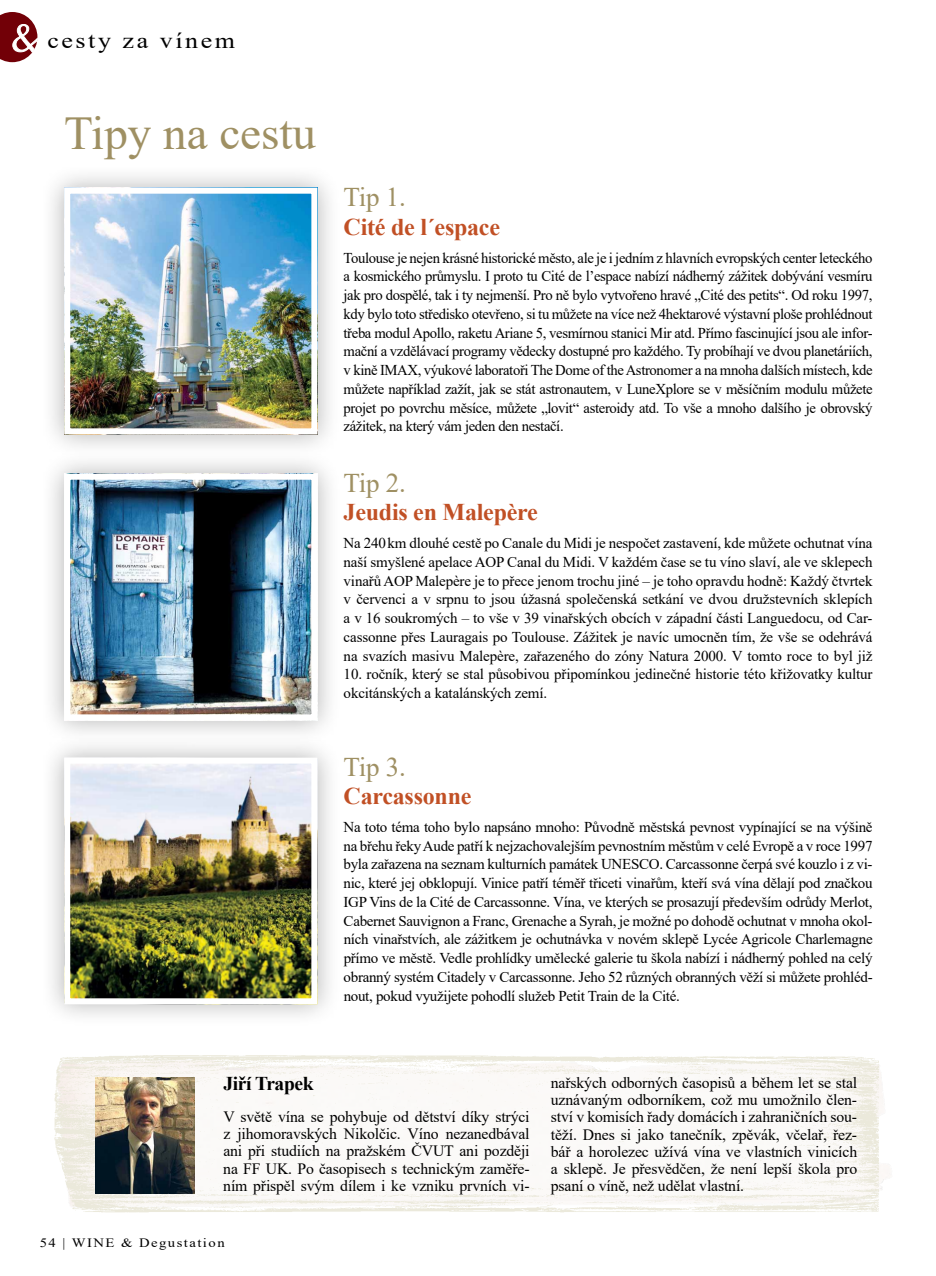
<style>
.page{position:relative;width:936px;height:1276px;background:#fff}
.page>*{position:absolute;margin:0;border:0;box-sizing:border-box;transform-origin:0 0}
.t1{font:47.1px "Times New Roman";color:#9f9063}
.t2{font:27px "Times New Roman";letter-spacing:-.03em;color:#9f9063}
.t3{font:700 24px "Times New Roman";letter-spacing:-.01em;color:#c15025}
.t4{font:22.5px "Times New Roman";letter-spacing:.1em;color:#000;scale:1.15 1}
.t5{font:700 19.5px "Times New Roman";letter-spacing:-.02em;color:#000}
.t6{font:15.75px/17.2px "Times New Roman";letter-spacing:-.01em;color:#000;text-align:justify}
.t7{font:15px/18.8px "Times New Roman";letter-spacing:-.01em;color:#000;text-align:justify}
.t8{font:12.75px "Times New Roman";letter-spacing:.1em;color:#000;scale:1.15 1}
</style>
<div class="page">
<svg style="left:0;top:12px;width:38px;height:50px"></svg>
<div style="left:40px;top:164px;width:301px;height:294px;background:#000;opacity:.3"></div>
<img style="left:71px;top:195px;width:239px;height:232px">
<div style="left:64px;top:188px;width:253px;height:246px;border:6px solid #fff"></div>
<div style="left:40px;top:733px;width:301px;height:295px;background:#000;opacity:.3"></div>
<img style="left:71px;top:764px;width:239px;height:233px">
<div style="left:64px;top:757px;width:253px;height:247px;border:6px solid #fff"></div>
<img style="left:54px;top:1055px;width:824px;height:158px">
<img style="left:96px;top:1077px;width:99px;height:116px">
<div style="left:40px;top:450px;width:301px;height:294px;background:#000;opacity:.3"></div>
<img style="left:71px;top:481px;width:239px;height:232px">
<div style="left:64px;top:474px;width:253px;height:246px;border:6px solid #fff"></div>
<h3 class="t4" style="left:47px;top:25px;width:164px">cesty za vínem</h3>
<h1 class="t1" style="left:64px;top:100px;width:253px">Tipy na cestu</h1>
<h2 class="t2" style="left:343px;top:178px;width:64px">Tip 1.</h2>
<h3 class="t3" style="left:343px;top:209px;width:158px">Cité de l´espace</h3>
<p class="t7" style="left:343px;top:248px;width:530px">Toulouse je nejen krásné historické město, ale je i jedním z hlavních evropských center leteckého a kosmického průmyslu. I proto tu Cité de l’espace nabízí nádherný zážitek dobývání vesmíru jak pro dospělé, tak i ty nejmenší. Pro ně bylo vytvořeno hravé „Cité des petits“. Od roku 1997, kdy bylo toto středisko otevřeno, si tu můžete na více než 4hektarové výstavní ploše prohlédnout třeba modul Apollo, raketu Ariane 5, vesmírnou stanici Mir atd. Přímo fascinující jsou ale infor&shy;mační a vzdělávací programy vědecky dostupné pro každého. Ty probíhají ve dvou planetáriích, v kině IMAX, výukové laboratoři The Dome of theAstronomer a na mnoha dalších místech, kde můžete například zažít, jak se stát astronautem, v LuneXplore se v měsíčním modulu můžete projet po povrchu měsíce, můžete „lovit“ asteroidy atd. To vše a mnoho dalšího je obrovský zážitek, na který vám jeden den nestačí.</p>
<h2 class="t2" style="left:343px;top:464px;width:64px">Tip 2.</h2>
<h3 class="t3" style="left:343px;top:495px;width:196px">Jeudis en Malepère</h3>
<p class="t7" style="left:343px;top:533px;width:530px">Na 240km dlouhé cestě po Canale du Midi je nespočet zastavení, kde můžete ochutnat vína naší smyšlené apelace AOP Canal du Midi. V každém čase se tu víno slaví, ale ve sklepech vinařůAOP Malepère je to přece jenom trochu jiné – je toho opravdu hodně: Každý čtvrtek v červenci a v srpnu to jsou úžasná společenská setkání ve dvou družstevních sklepích a v 16 soukromých – to vše v 39 vinařských obcích v západní části Languedocu, od Car&shy;cassonne přes Lauragais po Toulouse. Zážitek je navíc umocněn tím, že vše se odehrává na svazích masivu Malepère, zařazeného do zóny Natura 2000. V tomto roce to byl již</p>
<p class="t7" style="left:343px;top:664px;width:530px">10. ročník, který se stal působivou připomínkou jedinečné historie této křižovatky kultur okcitánských a katalánských zemí.</p>
<h2 class="t2" style="left:343px;top:747px;width:64px">Tip 3.</h2>
<h3 class="t3" style="left:343px;top:779px;width:129px">Carcassonne</h3>
<p class="t7" style="left:343px;top:817px;width:530px">Na toto téma toho bylo napsáno mnoho: Původně městská pevnost vypínající se na výšině na břehu řekyAude patří k nejzachovalejším pevnostním městům v celé Evropě a v roce 1997 byla zařazena na seznam kulturních památek UNESCO. Carcassonne čerpá své kouzlo i z vi&shy;nic, které jej obklopují. Vinice patří téměř třiceti vinařům, kteří svá vína dělají pod značkou IGP Vins de la Cité de Carcassonne. Vína, ve kterých se prosazují především odrůdy Merlot, Cabernet Sauvignon a Franc, Grenache a Syrah, je možné po dohodě ochutnat v mnoha okol&shy;ních vinařstvích, ale zážitkem je ochutnávka v novém sklepě Lycée Agricole Charlemagne přímo ve městě. Vedle prohlídky umělecké galerie tu škola nabízí i nádherný pohled na celý obranný systém Citadely v Carcassonne. Jeho 52 různých obranných věží si můžete prohléd&shy;nout, pokud využijete pohodlí služeb Petit Train de la Cité.</p>
<h3 class="t5" style="left:223px;top:1069px;width:92px">Jiří Trapek</h3>
<p class="t6" style="left:223px;top:1107px;width:308px">V světě vína se pohybuje od dětství díky strýci z jihomoravských Nikolčic. Víno nezanedbával ani při studiích na pražském ČVUT ani později na FF UK. Po časopisech s technickým zaměře&shy;ním přispěl svým dílem i ke vzniku prvních vi-</p>
<p class="t8" style="left:40px;top:1233px;width:162px">54 | WINE &amp; Degustation</p>
<p class="t6" style="left:551px;top:1073px;width:308px">nařských odborných časopisů a během let se stal uznávaným odborníkem, což mu umožnilo člen&shy;ství v komisích řady domácích i zahraničních sou&shy;těží. Dnes si jako tanečník, zpěvák, včelař, řez&shy;bář a horolezec užívá vína ve vlastních vinicích a sklepě. Je přesvědčen, že není lepší škola pro psaní o víně, než udělat vlastní.</p>
</div>
